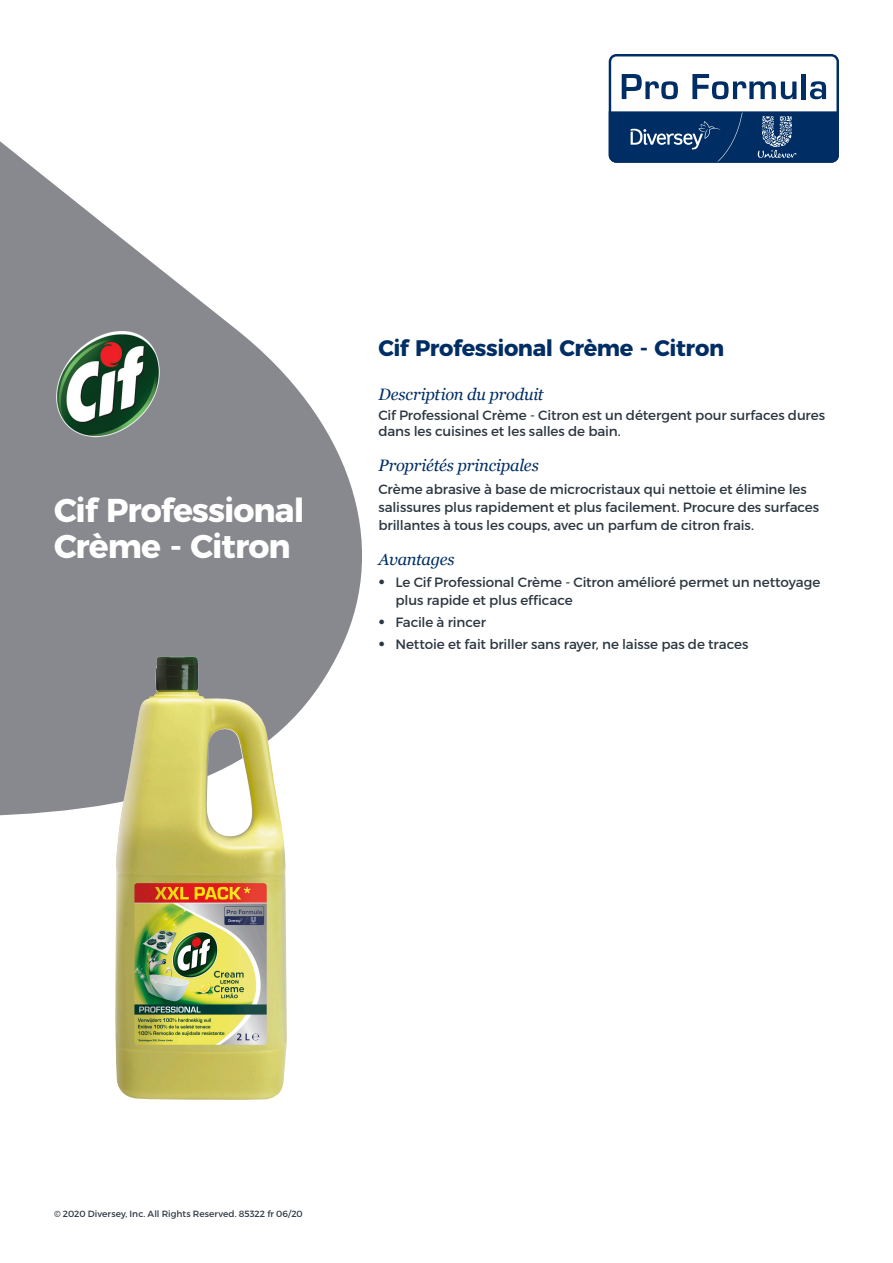
<style>
.page{position:relative;width:893px;height:1263px;background:#fff}
.page>*{position:absolute;margin:0;border:0;box-sizing:border-box;transform-origin:0 0}
.Main_Product_Head_Wh{font:700 33px/36px "Montserrat";letter-spacing:-.03em;color:#fff}
.Product_Subhead{font:700 22.5px "Montserrat";letter-spacing:-.02em;color:#002e64}
.Subheads_Blue{font:italic 16.5px "Georgia";letter-spacing:-.015em;color:#002e64}
.Text_Bullets{font:13.5px/18px "Montserrat";letter-spacing:-.01em;color:#2c3741}
.Text_Regular_No_Bull{font:13.5px/16.2px "Montserrat";letter-spacing:-.005em;color:#2c3741}
.t1{font:9px "Montserrat";letter-spacing:.005em;color:#2c3741}
.s1{font-family:"Aaux Pro OT";font-size:15px}
</style>
<div class="page">
<svg style="left:0;top:141px;width:362px;height:675px;fill:#88898e"></svg>
<svg style="left:609px;top:54px;width:230px;height:109px"></svg>
<img style="left:47px;top:323px;width:119px;height:123px">
<img style="left:115px;top:657px;width:172px;height:443px">
<p class="Main_Product_Head_Wh" style="left:54px;top:489px;width:252px">Cif Professional<br>Crème - Citron</p>
<p class="Product_Subhead" style="left:378px;top:330px;width:347px">Cif Professional Crème - Citron</p>
<p class="Subheads_Blue" style="left:378px;top:384px;width:167px">Description du produit</p>
<p class="Text_Regular_No_Bull" style="left:378px;top:407px;width:448px">Cif Professional Crème - Citron est un détergent pour surfaces dures dans les cuisines et les salles de bain.</p>
<p class="Subheads_Blue" style="left:378px;top:455px;width:162px">Propriétés principales</p>
<p class="Text_Bullets" style="left:378px;top:480px;width:442px">Crème abrasive à base de microcristaux qui nettoie et élimine les salissures plus rapidement et plus facilement. Procure des surfaces brillantes à tous les coups, avec un parfum de citron frais.</p>
<p class="Subheads_Blue" style="left:378px;top:549px;width:78px">Avantages</p>
<p class="Text_Bullets" style="left:395px;top:573px;width:426px;text-indent:-17px"><span class="s1">•</span> Le Cif Professional Crème - Citron amélioré permet un nettoyage plus rapide et plus efficace</p>
<p class="Text_Bullets" style="left:378px;top:613px;width:109px"><span class="s1">•</span> Facile à rincer</p>
<p class="Text_Bullets" style="left:378px;top:636px;width:371px"><span class="s1">•</span> Nettoie et fait briller sans rayer, ne laisse pas de traces</p>
<p class="t1" style="left:54px;top:1209px;width:250px">© 2020 Diversey, Inc. All Rights Reserved. 85322 fr 06/20</p>
</div>
